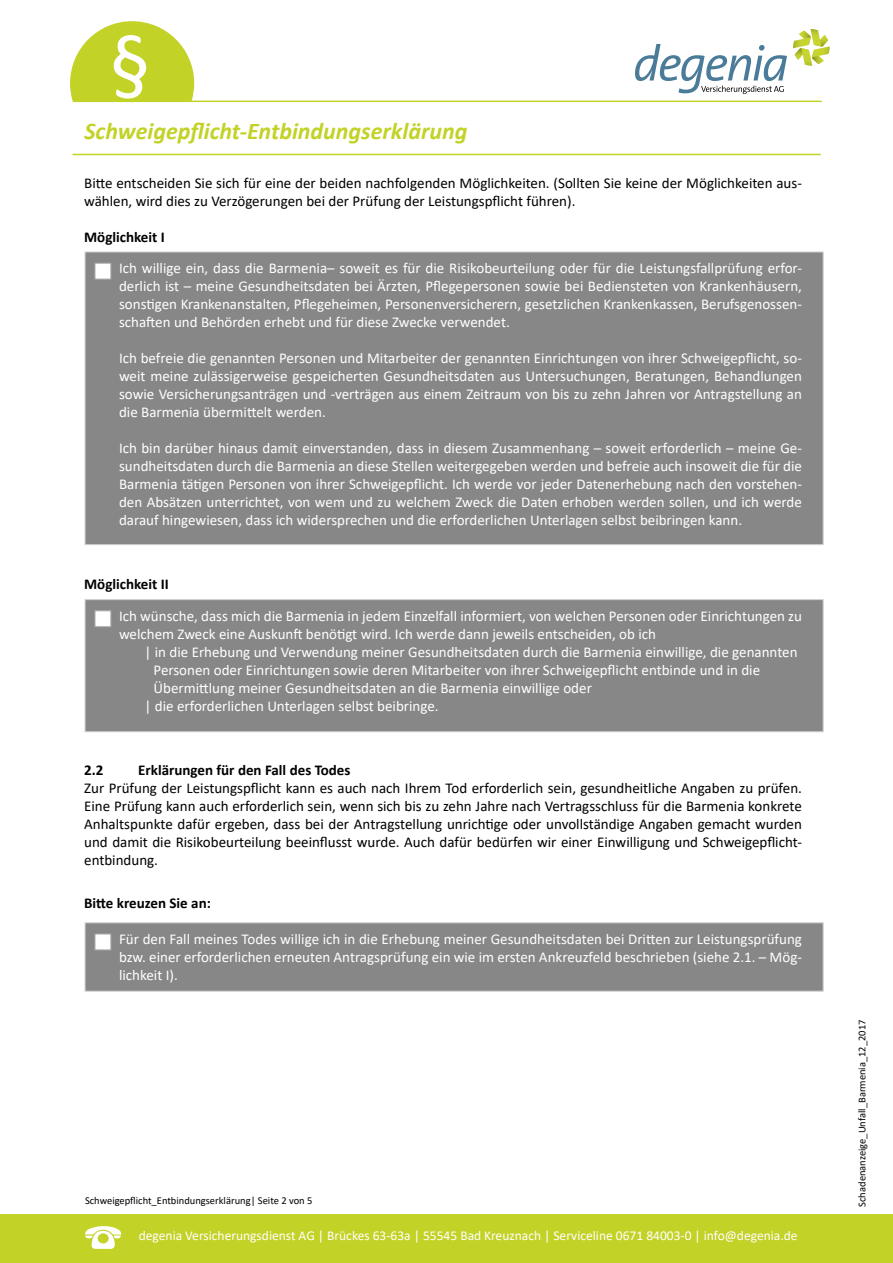
<style>
.page{position:relative;width:893px;height:1263px;background:#fff}
.page>*{position:absolute;margin:0;border:0;box-sizing:border-box;transform-origin:0 0}
.t1{font:84px "Calibri";color:#fff}
.t2{font:italic 700 24px "Calibri";color:#c3d226}
.t3{font:15px/18px "Calibri";color:#fff;text-align:justify}
.t4{font:15px/18px "Calibri";color:#000}
.t5{font:700 15px "Calibri";color:#000}
.t6{font:13.5px "Calibri";color:#fff}
.t7{font:10.5px "Calibri";color:#000}
</style>
<div class="page">
<div style="left:85px;top:252px;width:738px;height:293px;background:#878787;border:1px solid #d0d0d0"></div>
<svg style="left:70px;top:21px;width:124px;height:81px"></svg>
<hr style="left:73px;top:101px;width:749px;height:1px;background:#c3d226">
<svg style="left:635px;top:44px;width:152px;height:50px"></svg>
<svg style="left:793px;top:29px;width:37px;height:37px"></svg>
<hr style="left:72px;top:154px;width:749px;height:1px;background:#c3d226">
<div style="left:0;top:1214px;width:893px;height:49px;background:#c3d226"></div>
<svg style="left:85px;top:1226px;width:36px;height:23px"></svg>
<div style="left:95px;top:263px;width:16px;height:16px;background:#fff;border:1px solid #acacac"></div>
<div style="left:85px;top:599px;width:738px;height:133px;background:#878787;border:1px solid #d0d0d0"></div>
<div style="left:95px;top:610px;width:16px;height:17px;background:#fff;border:1px solid #acacac"></div>
<div style="left:85px;top:922px;width:738px;height:69px;background:#878787;border:1px solid #d0d0d0"></div>
<div style="left:95px;top:934px;width:16px;height:16px;background:#fff;border:1px solid #acacac"></div>
<h1 class="t1" style="left:109px;top:4px;width:43px">§</h1>
<h2 class="t2" style="left:84px;top:114px;width:385px">Schweigepflicht-Entbindungserklärung</h2>
<p class="t4" style="left:84px;top:174px;width:719px">Bitte entscheiden Sie sich für eine der beiden nachfolgenden Möglichkeiten. (Sollten Sie keine der Möglichkeiten aus&shy;wählen, wird dies zu Verzögerungen bei der Prüfung der Leistungspflicht führen).</p>
<p class="t5" style="left:84px;top:226px;width:82px">Möglichkeit I</p>
<p class="t3" style="left:119px;top:259px;width:684px">Ich willige ein, dass die Barmenia– soweit es für die Risikobeurteilung oder für die Leistungsfallprüfung erfor&shy;derlich ist – meine Gesundheitsdaten bei Ärzten, Pflegepersonen sowie bei Bediensteten von Krankenhäusern, sonstigen Krankenanstalten, Pflegeheimen, Personenversicherern, gesetzlichen Krankenkassen, Berufsgenossen&shy;schaften und Behörden erhebt und für diese Zwecke verwendet.</p>
<p class="t3" style="left:119px;top:349px;width:684px">Ich befreie die genannten Personen und Mitarbeiter der genannten Einrichtungen von ihrer Schweigepflicht, so&shy;weit meine zulässigerweise gespeicherten Gesundheitsdaten aus Untersuchungen, Beratungen, Behandlungen sowie Versicherungsanträgen und -verträgen aus einem Zeitraum von bis zu zehn Jahren vor Antragstellung an die Barmenia übermittelt werden.</p>
<p class="t3" style="left:119px;top:439px;width:684px">Ich bin darüber hinaus damit einverstanden, dass in diesem Zusammenhang – soweit erforderlich – meine Ge&shy;sundheitsdaten durch die Barmenia an diese Stellen weitergegeben werden und befreie auch insoweit die für die Barmenia tätigen Personen von ihrer Schweigepflicht. Ich werde vor jeder Datenerhebung nach den vorstehen&shy;den Absätzen unterrichtet, von wem und zu welchem Zweck die Daten erhoben werden sollen, und ich werde darauf hingewiesen, dass ich widersprechen und die erforderlichen Unterlagen selbst beibringen kann.</p>
<p class="t5" style="left:84px;top:574px;width:86px">Möglichkeit II</p>
<p class="t3" style="left:119px;top:607px;width:684px">Ich wünsche, dass mich die Barmenia in jedem Einzelfall informiert, von welchen Personen oder Einrichtungen zu welchem Zweck eine Auskunft benötigt wird. Ich werde dann jeweils entscheiden, ob ich</p>
<p class="t3" style="left:145px;top:643px;width:654px">| in die Erhebung und Verwendung meiner Gesundheitsdaten durch die Barmenia einwillige, die genannten</p>
<p class="t3" style="left:154px;top:661px;width:608px">Personen oder Einrichtungen sowie deren Mitarbeiter von ihrer Schweigepflicht entbinde und in die</p>
<p class="t3" style="left:154px;top:679px;width:440px">Übermittlung meiner Gesundheitsdaten an die Barmenia einwillige oder</p>
<p class="t3" style="left:145px;top:697px;width:296px">| die erforderlichen Unterlagen selbst beibringe.</p>
<p class="t5" style="left:84px;top:760px;width:21px">2.2</p>
<p class="t5" style="left:138px;top:760px;width:214px">Erklärungen für den Fall des Todes</p>
<p class="t4" style="left:84px;top:779px;width:719px;text-align:justify">Zur Prüfung der Leistungspflicht kann es auch nach Ihrem Tod erforderlich sein, gesundheitliche Angaben zu prüfen.<br>Eine Prüfung kann auch erforderlich sein, wenn sich bis zu zehn Jahre nach Vertragsschluss für die Barmenia konkrete Anhaltspunkte dafür ergeben, dass bei der Antragstellung unrichtige oder unvollständige Angaben gemacht wurden und damit die Risikobeurteilung beeinflusst wurde. Auch dafür bedürfen wir einer Einwilligung und Schweigepflicht&shy;entbindung.</p>
<p class="t5" style="left:84px;top:892px;width:128px">Bitte kreuzen Sie an:</p>
<p class="t3" style="left:119px;top:930px;width:684px">Für den Fall meines Todes willige ich in die Erhebung meiner Gesundheitsdaten bei Dritten zur Leistungsprüfung bzw. einer erforderlichen erneuten Antragsprüfung ein wie im ersten Ankreuzfeld beschrieben (siehe 2.1. – Mög&shy;lichkeit I).</p>
<p class="t7" style="left:85px;top:1193px;width:229px">Schweigepflicht_Entbindungserklärung| Seite 2 von 5</p>
<p class="t6" style="left:139px;top:1226px;width:660px">degenia Versicherungsdienst AG | Brückes 63-63a | 55545 Bad Kreuznach | Serviceline 0671 84003-0 | info@degenia.de</p>
<p class="t7" style="left:855px;top:1207px;width:189px;rotate:-90deg">Schadenanzeige_Unfall_Barmenia_12_2017</p>
</div>
